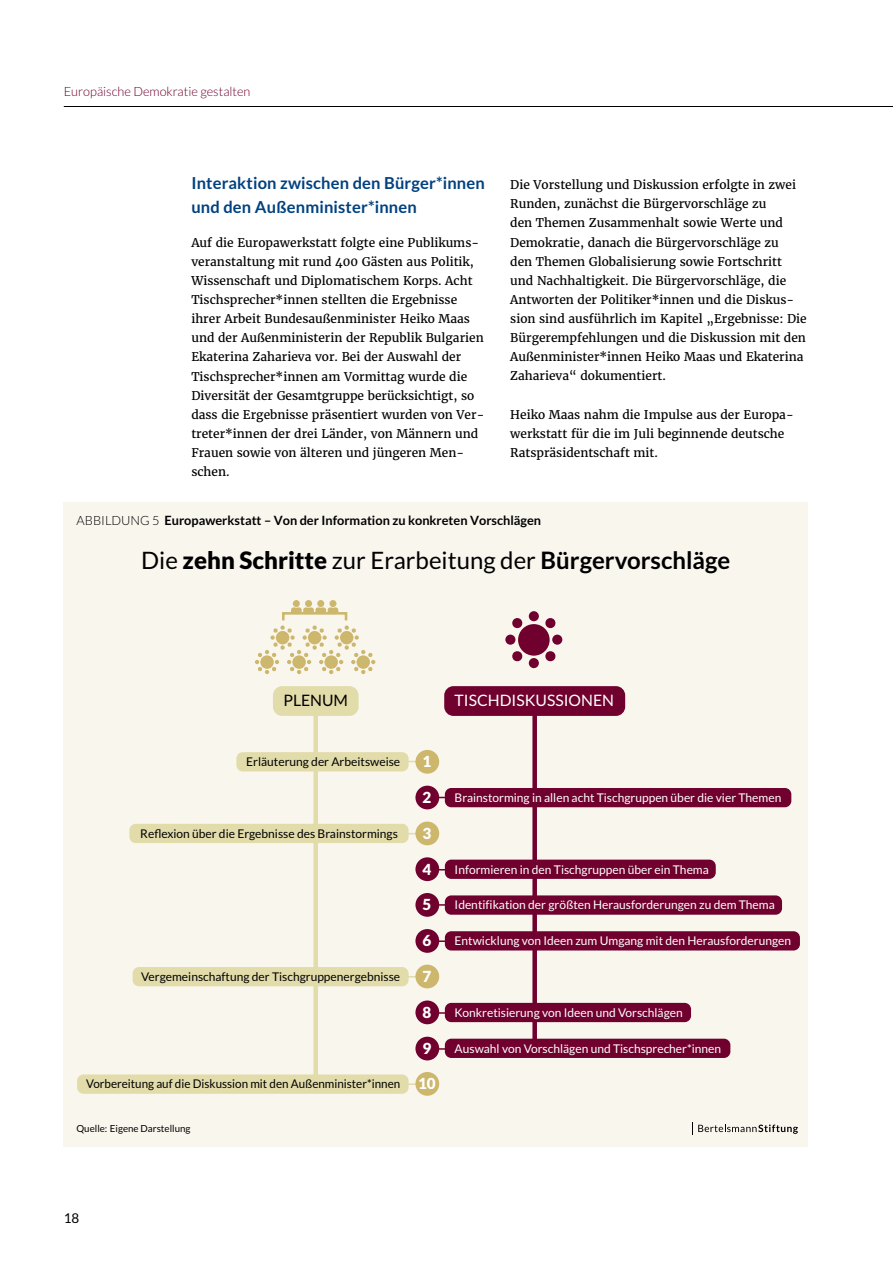
<style>
.page{position:relative;width:893px;height:1263px;background:#fff}
.page>*{position:absolute;margin:0;border:0;box-sizing:border-box;transform-origin:0 0}
.t1{font:24px "Lato";color:#000}
.t2{font:700 16.5px/24px "Lato";letter-spacing:.01em;color:#004180}
.t3{font:15.75px "Lato";color:#fff}
.t4{font:15.75px "Lato";color:#000}
.t5{font:900 15.3px "Lato";color:#fff}
.t6{font:13.5px "Lato";color:#000}
.t7{font:700 12.75px "Lato";color:#000}
.t8{font:300 12.75px "Lato";color:#70002e}
.t9{font:12px/19.2px "Merriweather";color:#000}
.t10{font:12px "Lato";color:#fff}
.t11{font:12px "Lato";color:#000}
.t12{font:9.75px "Lato";color:#000}
.s1{font-weight:300}
.s2{font-weight:900}
.s3{font-weight:700}
.s4{font-weight:900;font-size:15.3px;color:#fff}
</style>
<div class="page">
<hr style="left:64px;top:106px;width:829px;height:1px;background:#000">
<div style="left:64px;top:502px;width:744px;height:644px;background:#f9f6ee"></div>
<svg style="left:409px;top:1083px;width:6px;height:2px"></svg>
<svg style="left:439px;top:904px;width:6px;height:2px"></svg>
<svg style="left:439px;top:940px;width:6px;height:2px"></svg>
<svg style="left:439px;top:1012px;width:6px;height:2px"></svg>
<svg style="left:439px;top:1048px;width:6px;height:2px"></svg>
<svg style="left:692px;top:1122px;width:106px;height:13px"></svg>
<div style="left:532px;top:701px;width:5px;height:350px;background:#70002e"></div>
<div style="left:444px;top:686px;width:181px;height:30px;background:#70002e;border-radius:9px"></div>
<div style="left:313px;top:701px;width:5px;height:385px;background:#e2dbaa"></div>
<div style="left:273px;top:686px;width:86px;height:30px;background:#e2dbaa;border-radius:9px"></div>
<div style="left:236px;top:752px;width:173px;height:19px;background:#e2dbaa;border-radius:6px"></div>
<div style="left:415px;top:750px;width:24px;height:24px;background:#ccb76d;border-radius:50%"></div>
<div style="left:445px;top:788px;width:346px;height:19px;background:#70002e;border-radius:6px"></div>
<div style="left:415px;top:786px;width:24px;height:23px;background:#70002e;border-radius:50%"></div>
<div style="left:445px;top:860px;width:271px;height:19px;background:#70002e;border-radius:6px"></div>
<div style="left:415px;top:857px;width:24px;height:24px;background:#70002e;border-radius:50%"></div>
<div style="left:445px;top:895px;width:337px;height:20px;background:#70002e;border-radius:6px"></div>
<div style="left:415px;top:893px;width:24px;height:24px;background:#70002e;border-radius:50%"></div>
<div style="left:445px;top:931px;width:355px;height:19px;background:#70002e;border-radius:6px"></div>
<div style="left:415px;top:929px;width:24px;height:24px;background:#70002e;border-radius:50%"></div>
<div style="left:445px;top:1003px;width:246px;height:19px;background:#70002e;border-radius:6px"></div>
<div style="left:415px;top:1000px;width:24px;height:24px;background:#70002e;border-radius:50%"></div>
<div style="left:445px;top:1039px;width:285px;height:19px;background:#70002e;border-radius:6px"></div>
<div style="left:415px;top:1037px;width:24px;height:23px;background:#70002e;border-radius:50%"></div>
<div style="left:129px;top:824px;width:280px;height:19px;background:#e2dbaa;border-radius:6px"></div>
<div style="left:415px;top:821px;width:24px;height:24px;background:#ccb76d;border-radius:50%"></div>
<div style="left:133px;top:967px;width:276px;height:19px;background:#e2dbaa;border-radius:6px"></div>
<div style="left:415px;top:965px;width:24px;height:23px;background:#ccb76d;border-radius:50%"></div>
<div style="left:77px;top:1074px;width:332px;height:20px;background:#e2dbaa;border-radius:6px"></div>
<div style="left:415px;top:1072px;width:24px;height:24px;background:#ccb76d;border-radius:50%"></div>
<div style="left:518px;top:624px;width:32px;height:32px;background:#70002e;border-radius:50%"></div>
<div style="left:529px;top:611px;width:10px;height:10px;background:#70002e;border-radius:50%"></div>
<div style="left:529px;top:658px;width:10px;height:10px;background:#70002e;border-radius:50%"></div>
<div style="left:552px;top:635px;width:10px;height:10px;background:#70002e;border-radius:50%"></div>
<div style="left:505px;top:635px;width:10px;height:10px;background:#70002e;border-radius:50%"></div>
<svg style="left:545px;top:618px;width:11px;height:11px"></svg>
<svg style="left:512px;top:651px;width:11px;height:11px"></svg>
<svg style="left:545px;top:651px;width:11px;height:11px"></svg>
<svg style="left:512px;top:618px;width:11px;height:11px"></svg>
<svg style="left:255px;top:625px;width:120px;height:49px"></svg>
<div style="left:293px;top:600px;width:7px;height:7px;background:#ccb76d;border-radius:50%"></div>
<div style="left:305px;top:600px;width:7px;height:7px;background:#ccb76d;border-radius:50%"></div>
<div style="left:317px;top:600px;width:7px;height:7px;background:#ccb76d;border-radius:50%"></div>
<div style="left:329px;top:600px;width:7px;height:7px;background:#ccb76d;border-radius:50%"></div>
<svg style="left:291px;top:607px;width:47px;height:5px"></svg>
<div style="left:282px;top:612px;width:65px;height:10px;border:3px solid #ccb76d"></div>
<p class="t8" style="left:64px;top:85px;width:188px">Europäische Demokratie gestalten</p>
<h2 class="t2" style="left:191px;top:171px;width:295px">Interaktion zwischen den Bürger*innen und den Außenminister*innen</h2>
<p class="t9" style="left:191px;top:232px;width:294px">Auf die Europawerkstatt folgte eine Publikums&shy;veranstaltung mit rund 400 Gästen aus Politik, Wissenschaft und Diplomatischem Korps. Acht Tischsprecher*innen stellten die Ergebnisse ihrer Arbeit Bundesaußenminister Heiko Maas und der Außenministerin der Republik Bulgarien Ekaterina Zaharieva vor. Bei der Auswahl der Tischsprecher*innen am Vormittag wurde die Diversität der Gesamtgruppe berücksichtigt, so dass die Ergebnisse präsentiert wurden von Ver&shy;treter*innen der drei Länder, von Männern und Frauen sowie von älteren und jüngeren Men&shy;schen.</p>
<p class="t9" style="left:510px;top:175px;width:298px">Die Vorstellung und Diskussion erfolgte in zwei Runden, zunächst die Bürgervorschläge zu<br>den Themen Zusammenhalt sowie Werte und Demokratie, danach die Bürgervorschläge zu<br>den Themen Globalisierung sowie Fortschritt und Nachhaltigkeit. Die Bürgervorschläge, die Antworten der Politiker*innen und die Diskus&shy;sion sind ausführlich im Kapitel „Ergebnisse: Die Bürgerempfehlungen und die Diskussion mit den Außenminister*innen Heiko Maas und Ekaterina Zaharieva“ dokumentiert.</p>
<p class="t9" style="left:510px;top:405px;width:285px">Heiko Maas nahm die Impulse aus der Europa&shy;werkstatt für die im Juli beginnende deutsche<br>Ratspräsidentschaft mit.</p>
<p class="t7" style="left:77px;top:513px;width:466px"><span class="s1">ABBILDUNG 5</span> Europawerkstatt – Von der Information zu konkreten Vorschlägen</p>
<h1 class="t1" style="left:141px;top:547px;width:591px">Die <span class="s2">zehn Schritte</span> zur Erarbeitung der <span class="s3">Bürgervorschläge</span></h1>
<h3 class="t4" style="left:283px;top:692px;width:66px">PLENUM</h3>
<h3 class="t3" style="left:455px;top:692px;width:161px">TISCHDISKUSSIONEN</h3>
<p class="t11" style="left:246px;top:755px;width:155px">Erläuterung der Arbeitsweise</p>
<p class="t5" style="left:422px;top:753px;width:10px">1</p>
<p class="t5" style="left:422px;top:788px;width:10px">2</p>
<p class="t10" style="left:455px;top:791px;width:328px">Brainstorming in allen acht Tischgruppen über die vier Themen</p>
<p class="t11" style="left:140px;top:827px;width:259px">Reflexion über die Ergebnisse des Brainstormings</p>
<p class="t5" style="left:422px;top:824px;width:10px">3</p>
<p class="t5" style="left:422px;top:860px;width:10px">4</p>
<p class="t10" style="left:455px;top:862px;width:256px">Informieren in den Tischgruppen über ein Thema</p>
<p class="t5" style="left:422px;top:896px;width:10px">5</p>
<p class="t10" style="left:455px;top:898px;width:322px">Identifikation der größten Herausforderungen zu dem Thema</p>
<p class="t5" style="left:422px;top:932px;width:10px">6</p>
<p class="t10" style="left:455px;top:934px;width:338px">Entwicklung von Ideen zum Umgang mit den Herausforderungen</p>
<p class="t11" style="left:141px;top:970px;width:261px">Vergemeinschaftung der Tischgruppenergebnisse</p>
<p class="t5" style="left:422px;top:967px;width:10px">7</p>
<p class="t5" style="left:422px;top:1003px;width:10px">8</p>
<p class="t10" style="left:455px;top:1006px;width:230px">Konkretisierung von Ideen und Vorschlägen</p>
<p class="t5" style="left:422px;top:1039px;width:10px">9</p>
<p class="t10" style="left:455px;top:1041px;width:268px">Auswahl von Vorschlägen und Tischsprecher*innen</p>
<p class="t11" style="left:86px;top:1077px;width:351px">Vorbereitung auf die Diskussion mit den Außenminister*innen <span class="s4">10</span></p>
<p class="t12" style="left:77px;top:1123px;width:116px">Quelle: Eigene Darstellung</p>
<p class="t6" style="left:64px;top:1210px;width:17px">18</p>
</div>
